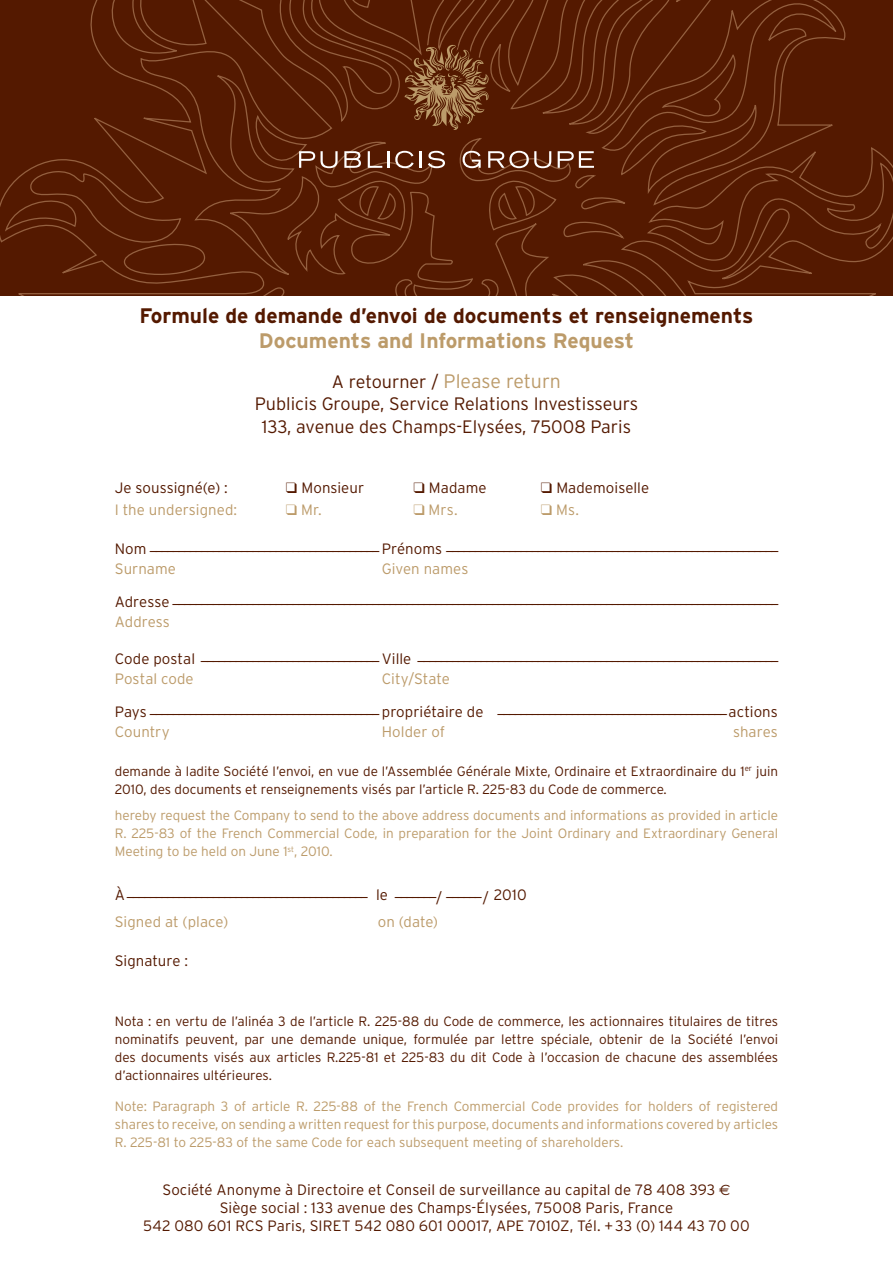
<style>
.page{position:relative;width:893px;height:1263px;background:#fff}
.page>*{position:absolute;margin:0;border:0;box-sizing:border-box;transform-origin:0 0}
.t1{font:700 21px "Interstate";color:#541900}
.t2{font:700 21px "Interstate";color:#bc9b6a}
.t3{font:300 19.5px "Interstate";letter-spacing:-.005em;color:#bc9b6a}
.t4{font:300 18px/23.4px "Interstate";color:#541900;text-align:center}
.t5{font:300 15px/18px "Interstate";letter-spacing:.005em;color:#541900;text-align:center}
.t6{font:300 15px "Interstate";letter-spacing:.005em;color:#bc9b6a}
.t7{font:300 13.5px/18px "Interstate";color:#541900}
.t8{font:300 13.5px/18px "Interstate";color:#bc9b6a;text-align:justify}
.s1{font-size:18px;color:#541900}
.s2{font-family:"Euro Sans";font-weight:400}
</style>
<div class="page">
<svg style="left:0;top:0;width:876px;height:296px;background:#5a2006"></svg>
<h1 class="t1" style="left:140px;top:307px;width:615px">Formule de demande d’envoi de documents et renseignements</h1>
<h1 class="t2" style="left:259px;top:332px;width:377px">Documents and Informations Request</h1>
<h2 class="t3" style="left:332px;top:374px;width:230px"><span class="s1">A retourner /</span> Please return</h2>
<p class="t4" style="left:255px;top:394px;width:385px">Publicis Groupe, Service Relations Investisseurs<br>133, avenue des Champs-Elysées, 75008 Paris</p>
<p class="t5" style="left:115px;top:480px;width:114px">Je soussigné(e) :</p>
<p class="t5" style="left:286px;top:480px;width:80px">❑ Monsieur</p>
<p class="t5" style="left:413px;top:480px;width:75px">❑ Madame</p>
<p class="t5" style="left:541px;top:480px;width:110px">❑ Mademoiselle</p>
<p class="t6" style="left:115px;top:504px;width:124px">I the undersigned:</p>
<p class="t6" style="left:286px;top:504px;width:37px">❑ Mr.</p>
<p class="t6" style="left:413px;top:504px;width:46px">❑ Mrs.</p>
<p class="t6" style="left:541px;top:504px;width:40px">❑ Ms.</p>
<p class="t5" style="left:115px;top:544px;width:666px">N o m ———————————————————————————————————————— P r é n o m s ——————————————————————————————————————————————————————————</p>
<p class="t6" style="left:115px;top:563px;width:63px">Surname</p>
<p class="t5" style="left:115px;top:597px;width:666px">A d r e s s e ——————————————————————————————————————————————————————————————————————————————————————————————————————————</p>
<p class="t6" style="left:115px;top:616px;width:57px">Address</p>
<p class="t5" style="left:115px;top:654px;width:666px">C o d e p o s t a l ——————————————————————————————— V i l l e ———————————————————————————————————————————————————————————————</p>
<p class="t6" style="left:115px;top:673px;width:80px">Postal code</p>
<p class="t6" style="left:382px;top:673px;width:70px">City/State</p>
<p class="t5" style="left:115px;top:707px;width:665px">P a y s ———————————————————————————————————————— p r o p r i é t a i r e d e ———————————————————————————————————————— a c t i o n s</p>
<p class="t6" style="left:115px;top:726px;width:56px">Country</p>
<p class="t6" style="left:382px;top:726px;width:65px">Holder of</p>
<p class="t6" style="left:733px;top:726px;width:46px">shares</p>
<p class="t7" style="left:115px;top:764px;width:665px">demande à ladite Société l’envoi, en vue de l’Assemblée Générale Mixte, Ordinaire et Extraordinaire du 1<sup>er</sup> juin<br>2010, des documents et renseignements visés par l’article R. 225-83 du Code de commerce.</p>
<p class="t8" style="left:115px;top:808px;width:665px">hereby request the Company to send to the above address documents and informations as provided in article R. 225-83 of the French Commercial Code, in preparation for the Joint Ordinary and Extraordinary General Meeting to be held on June 1<sup>st</sup>, 2010.</p>
<p class="t5" style="left:115px;top:890px;width:413px">À —————————————————————————————————————————— l e ———————/ —————— / 2 0 1 0</p>
<p class="t6" style="left:115px;top:915px;width:115px">Signed at (place)</p>
<p class="t6" style="left:378px;top:915px;width:62px">on (date)</p>
<p class="t5" style="left:115px;top:953px;width:75px">Signature :</p>
<p class="t7" style="left:115px;top:1014px;width:665px;text-align:justify">Nota : en vertu de l’alinéa 3 de l’article R. 225-88 du Code de commerce, les actionnaires titulaires de titres nominatifs peuvent, par une demande unique, formulée par lettre spéciale, obtenir de la Société l’envoi des documents visés aux articles R.225-81 et 225-83 du dit Code à l’occasion de chacune des assemblées d’actionnaires ultérieures.</p>
<p class="t8" style="left:115px;top:1099px;width:665px">Note: Paragraph 3 of article R. 225-88 of the French Commercial Code provides for holders of registered shares to receive, on sending a written request for this purpose, documents and informations covered by articles R. 225-81 to 225-83 of the same Code for each subsequent meeting of shareholders.</p>
<p class="t5" style="left:143px;top:1182px;width:608px">Société Anonyme à Directoire et Conseil de surveillance au capital de 78 408 393 <span class="s2">€<br></span>Siège social : 133 avenue des Champs-Élysées, 75008 Paris, France<br>542 080 601 RCS Paris, SIRET 542 080 601 00017, APE 7010Z, Tél. + 33 (0) 144 43 70 00</p>
</div>
